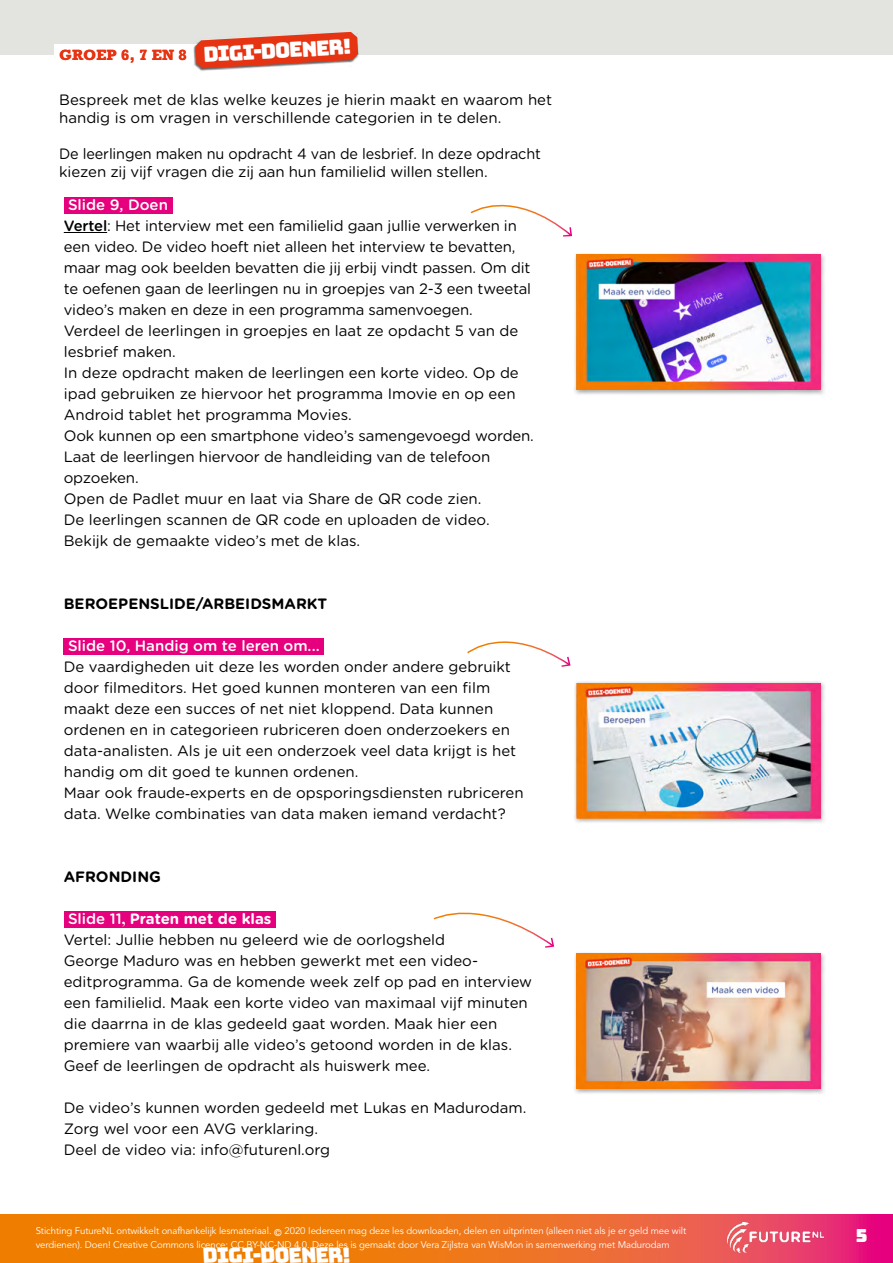
<style>
.page{position:relative;width:893px;height:1263px;background:#fff}
.page>*{position:absolute;margin:0;border:0;box-sizing:border-box;transform-origin:0 0}
.t1{font:20.85px "Bungee";color:#fff}
.t2{font:18px "Bungee";color:#fff}
.t3{font:15px/21px "Gotham Rounded";color:#000}
.t4{font:15px/18px "Gotham Rounded";color:#000;scale:.96 1}
.t5{font:700 15px "Gotham Rounded";color:#000}
.t6{font:500 15px "Gotham Rounded";color:#fff}
.t7{font:700 15px "Rockwell Std";letter-spacing:.02em;color:#e63312}
.t8{font:9.6px/13.5px "Avenir LT Std";letter-spacing:-.01em;color:#fff}
.s1{font-weight:500;color:#fff}
.s2{font-weight:500}
.s3{font-family:"Times New Roman"}
.s4{font-family:"Times New Roman";font-weight:700;color:#fff}
.s5{font-weight:700;color:#fff}
</style>
<div class="page">
<svg style="left:0;top:1214px;width:893px;height:49px;background:#ed6c22"></svg>
<div style="left:0;top:0;width:893px;height:55px;background:#e3e3df"></div>
<div style="left:54px;top:44px;width:161px;height:21px;background:#fff"></div>
<div style="left:194px;top:32px;width:165px;height:39px;background:#000;opacity:.6"></div>
<svg style="left:195px;top:32px;width:163px;height:36px"></svg>
<img style="left:727px;top:1222px;width:97px;height:31px">
<div style="left:64px;top:197px;width:108px;height:16px;background:#e6007d"></div>
<hr style="left:64px;top:232px;width:43px;height:1px;background:#000">
<div style="left:64px;top:638px;width:260px;height:16px;background:#e6007d"></div>
<div style="left:64px;top:911px;width:212px;height:17px;background:#e6007d"></div>
<div style="left:574px;top:252px;width:252px;height:144px;background:#000;opacity:.35"></div>
<img style="left:576px;top:255px;width:244px;height:135px">
<div style="left:574px;top:681px;width:252px;height:143px;background:#000;opacity:.35"></div>
<img style="left:576px;top:683px;width:244px;height:135px">
<div style="left:574px;top:951px;width:252px;height:143px;background:#000;opacity:.35"></div>
<img style="left:576px;top:953px;width:244px;height:136px">
<svg style="left:470px;top:204px;width:102px;height:33px"></svg>
<svg style="left:467px;top:641px;width:104px;height:26px"></svg>
<svg style="left:433px;top:912px;width:122px;height:36px"></svg>
<p class="t7" style="left:59px;top:46px;width:129px">GROEP 6, 7 EN 8</p>
<h1 class="t1" style="left:203px;top:42px;width:150px;rotate:-3deg">digi-doener!</h1>
<p class="t3" style="left:59px;top:90px;width:495px;line-height:18px">Bespreek met de klas welke keuzes je hierin maakt en waarom het handig is om vragen in verschillende categorien in te delen.</p>
<p class="t4" style="left:59px;top:144px;width:503px">De leerlingen maken nu opdracht 4 van de lesbrief. In deze opdracht kiezen zij vijf vragen die zij aan hun familielid willen stellen.</p>
<p class="t3" style="left:64px;top:193px;width:472px"><span class="s1">Slide 9, Doen<br></span><span class="s2">Vertel</span>: Het interview met een familielid gaan jullie verwerken in een video. De video hoeft niet alleen het interview te bevatten, maar mag ook beelden bevatten die jij erbij vindt passen. Om dit te oefenen gaan de leerlingen nu in groepjes van 2-3 een tweetal video’s maken en deze in een programma samenvoegen.<br>Verdeel de leerlingen in groepjes en laat ze opdacht 5 van de lesbrief maken.<br>In deze opdracht maken de leerlingen een korte video. Op de ipad gebruiken ze hiervoor het programma Imovie en op een Android tablet het programma Movies.<br>Ook kunnen op een smartphone video’s samengevoegd worden.<br>Laat de leerlingen hiervoor de handleiding van de telefoon opzoeken.<br>Open de Padlet muur en laat via Share de QR code zien.<br>De leerlingen scannen de QR code en uploaden de video.<br>Bekijk de gemaakte video’s met de klas.</p>
<p class="t5" style="left:64px;top:593px;width:265px">BEROEPENSLIDE/ARBEIDSMARKT</p>
<p class="t6" style="left:68px;top:635px;width:253px">Slide 10, Handig om te leren om...</p>
<p class="t3" style="left:64px;top:655px;width:461px">De vaardigheden uit deze les worden onder andere gebruikt door filmeditors. Het goed kunnen monteren van een film maakt deze een succes of net niet kloppend. Data kunnen ordenen en in categorieen rubriceren doen onderzoekers en data-analisten. Als je uit een onderzoek veel data krijgt is het handig om dit goed te kunnen ordenen.<br>Maar ook fraude<span class="s3">-</span>experts en de opsporingsdiensten rubriceren data. Welke combinaties van data maken iemand verdacht?</p>
<p class="t5" style="left:64px;top:866px;width:99px">AFRONDING</p>
<p class="t3" style="left:64px;top:907px;width:470px"><span class="s1">Slide 11</span><span class="s4">,</span> <span class="s5">Praten met de klas<br></span>Vertel: Jullie hebben nu geleerd wie de oorlogsheld<br>George Maduro was en hebben gewerkt met een video&shy;editprogramma. Ga de komende week zelf op pad en interview een familielid. Maak een korte video van maximaal vijf minuten die daarrna in de klas gedeeld gaat worden. Maak hier een premiere van waarbij alle video’s getoond worden in de klas.<br>Geef de leerlingen de opdracht als huiswerk mee.</p>
<p class="t3" style="left:64px;top:1096px;width:464px">De video’s kunnen worden gedeeld met Lukas en Madurodam.<br>Zorg wel voor een AVG verklaring.<br>Deel de video via: info@futurenl.org</p>
<p class="t8" style="left:36px;top:1225px;width:652px">Stichting FutureNL ontwikkelt onafhankelijk lesmateriaal. <span class="s2">©</span> 2020 Iedereen mag deze les downloaden, delen en uitprinten (alleen niet als je er geld mee wilt verdienen). Doen! Creative Commons licence: CC BY-NC-ND 4.0. Deze les is gemaakt door Vera Zijlstra van WisMon in samenwerking met Madurodam</p>
<h1 class="t1" style="left:202px;top:1247px;width:150px;rotate:-3deg">digi-doener!</h1>
<p class="t2" style="left:856px;top:1225px;width:13px">5</p>
</div>
